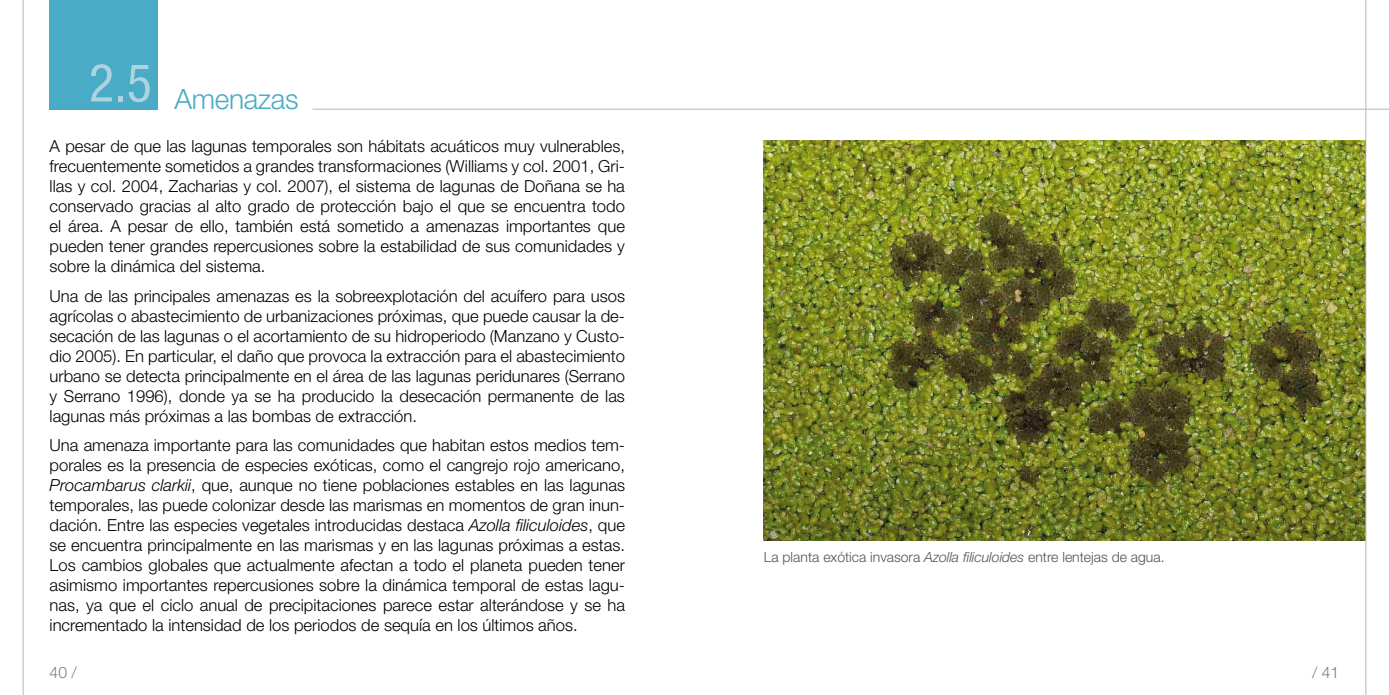
<style>
.page{position:relative;width:1389px;height:695px;background:#fff}
.page>*{position:absolute;margin:0;border:0;box-sizing:border-box;transform-origin:0 0}
.t1{font:300 28px "Helvetica Neue LT Std";letter-spacing:-.01em;color:#49abc5}
.t2{font:300 16.62px/19.9px "Helvetica Neue LT Std";color:#000;text-align:justify}
.t3{font:300 15.75px "Helvetica Neue LT Std";color:#7c7c7c}
.t4{font:300 14px "Helvetica Neue LT Std";color:#535353}
.s1{font-style:italic}
</style>
<div class="page">
<div style="left:50px;top:0;width:108px;height:109px;background:#49abc5"></div>
<img style="left:764px;top:140px;width:601px;height:400px">
<hr style="left:313px;top:109px;width:1076px;height:1px;background:#b7b7b7">
<hr style="left:1365px;top:0;width:1px;height:694px;background:#b7b7b7">
<hr style="left:23px;top:0;width:1px;height:694px;background:#b7b7b7">
<h1 class="t1" style="left:89px;top:82px;width:211px"><sup>2.5</sup> Amenazas</h1>
<p class="t2" style="left:50px;top:136px;width:577px">A pesar de que las lagunas temporales son hábitats acuáticos muy vulnerables, frecuentemente sometidos a grandes transformaciones (Williams y col. 2001, Gri&shy;llas y col. 2004, Zacharias y col. 2007), el sistema de lagunas de Doñana se ha conservado gracias al alto grado de protección bajo el que se encuentra todo el área. A pesar de ello, también está sometido a amenazas importantes que pueden tener grandes repercusiones sobre la estabilidad de sus comunidades y sobre la dinámica del sistema.</p>
<p class="t2" style="left:50px;top:285px;width:577px">Una de las principales amenazas es la sobreexplotación del acuífero para usos agrícolas o abastecimiento de urbanizaciones próximas, que puede causar la de&shy;secación de las lagunas o el acortamiento de su hidroperiodo (Manzano y Custo&shy;dio 2005). En particular, el daño que provoca la extracción para el abastecimiento urbano se detecta principalmente en el área de las lagunas peridunares (Serrano y Serrano 1996), donde ya se ha producido la desecación permanente de las lagunas más próximas a las bombas de extracción.</p>
<p class="t2" style="left:50px;top:435px;width:577px">Una amenaza importante para las comunidades que habitan estos medios tem&shy;porales es la presencia de especies exóticas, como el cangrejo rojo americano, <span class="s1">Procambarus clarkii</span>, que, aunque no tiene poblaciones estables en las lagunas temporales, las puede colonizar desde las marismas en momentos de gran inun&shy;dación. Entre las especies vegetales introducidas destaca <span class="s1">Azolla filiculoides</span>, que se encuentra principalmente en las marismas y en las lagunas próximas a estas.<br>Los cambios globales que actualmente afectan a todo el planeta pueden tener asimismo importantes repercusiones sobre la dinámica temporal de estas lagu&shy;nas, ya que el ciclo anual de precipitaciones parece estar alterándose y se ha incrementado la intensidad de los periodos de sequía en los últimos años.</p>
<p class="t4" style="left:764px;top:548px;width:402px">La planta exótica invasora <span class="s1">Azolla filiculoides</span> entre lentejas de agua.</p>
<p class="t3" style="left:50px;top:662px;width:29px">40 /</p>
<p class="t3" style="left:1312px;top:662px;width:29px">/ 41</p>
</div>
